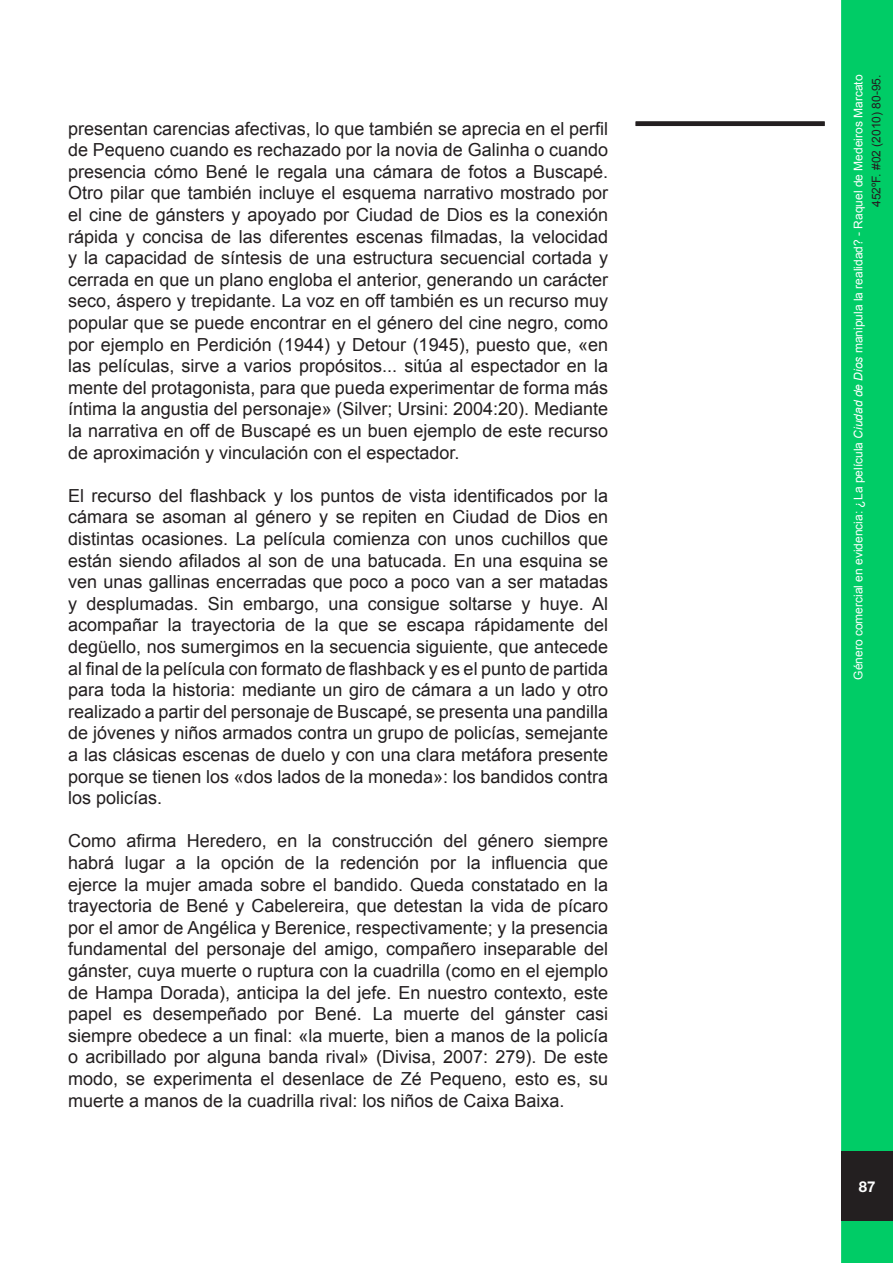
<style>
.page{position:relative;width:893px;height:1263px;background:#fff}
.page>*{position:absolute;margin:0;border:0;box-sizing:border-box;transform-origin:0 0}
.t1{font:18px/21.6px "Arial";color:#231f20;text-align:justify}
.t2{font:700 15px "Helvetica Neue";color:#fff}
.t3{font:12px/18px "Arial";color:#fff;text-align:right}
.s1{font-style:italic}
.s2{color:#231f20}
</style>
<div class="page">
<div style="left:841px;top:0;width:52px;height:1263px;background:#0c6"></div>
<div style="left:841px;top:1151px;width:52px;height:70px;background:#231f20"></div>
<div style="left:636px;top:121px;width:189px;height:5px;background:#231f20"></div>
<p class="t1" style="left:68px;top:118px;width:541px">presentan carencias afectivas, lo que también se aprecia en el perfil de Pequeno cuando es rechazado por la novia de Galinha o cuando presencia cómo Bené le regala una cámara de fotos a Buscapé.<br>Otro pilar que también incluye el esquema narrativo mostrado por el cine de gánsters y apoyado por Ciudad de Dios es la conexión rápida y concisa de las diferentes escenas filmadas, la velocidad y la capacidad de síntesis de una estructura secuencial cortada y cerrada en que un plano engloba el anterior, generando un carácter seco, áspero y trepidante. La voz en off también es un recurso muy popular que se puede encontrar en el género del cine negro, como por ejemplo en Perdición (1944) y Detour (1945), puesto que, «en las películas, sirve a varios propósitos... sitúa al espectador en la mente del protagonista, para que pueda experimentar de forma más íntima la angustia del personaje» (Silver; Ursini: 2004:20). Mediante la narrativa en off de Buscapé es un buen ejemplo de este recurso de aproximación y vinculación con el espectador.</p>
<p class="t1" style="left:68px;top:485px;width:541px">El recurso del flashback y los puntos de vista identificados por la cámara se asoman al género y se repiten en Ciudad de Dios en distintas ocasiones. La película comienza con unos cuchillos que están siendo afilados al son de una batucada. En una esquina se ven unas gallinas encerradas que poco a poco van a ser matadas y desplumadas. Sin embargo, una consigue soltarse y huye. Al acompañar la trayectoria de la que se escapa rápidamente del degüello, nos sumergimos en la secuencia siguiente, que antecede al final de la película con formato de flashback y es el punto de partida para toda la historia: mediante un giro de cámara a un lado y otro realizado a partir del personaje de Buscapé, se presenta una pandilla de jóvenes y niños armados contra un grupo de policías, semejante a las clásicas escenas de duelo y con una clara metáfora presente porque se tienen los «dos lados de la moneda»: los bandidos contra los policías.</p>
<p class="t1" style="left:68px;top:830px;width:541px">Como afirma Heredero, en la construcción del género siempre habrá lugar a la opción de la redención por la influencia que ejerce la mujer amada sobre el bandido. Queda constatado en la trayectoria de Bené y Cabelereira, que detestan la vida de pícaro por el amor de Angélica y Berenice, respectivamente; y la presencia fundamental del personaje del amigo, compañero inseparable del gánster, cuya muerte o ruptura con la cuadrilla (como en el ejemplo de Hampa Dorada), anticipa la del jefe. En nuestro contexto, este papel es desempeñado por Bené. La muerte del gánster casi siempre obedece a un final: «la muerte, bien a manos de la policía o acribillado por alguna banda rival» (Divisa, 2007: 279). De este modo, se experimenta el desenlace de Zé Pequeno, esto es, su muerte a manos de la cuadrilla rival: los niños de Caixa Baixa.</p>
<p class="t3" style="left:849px;top:680px;width:606px;rotate:-90deg">Género comercial en evidencia: ¿La película <span class="s1">Ciudad de Dios</span> manipula la realidad? - Raquel de Medeiros Marcato<br><span class="s2">452ºF. #02 (2010) 80-95.</span></p>
<p class="t2" style="left:859px;top:1177px;width:18px">87</p>
</div>
